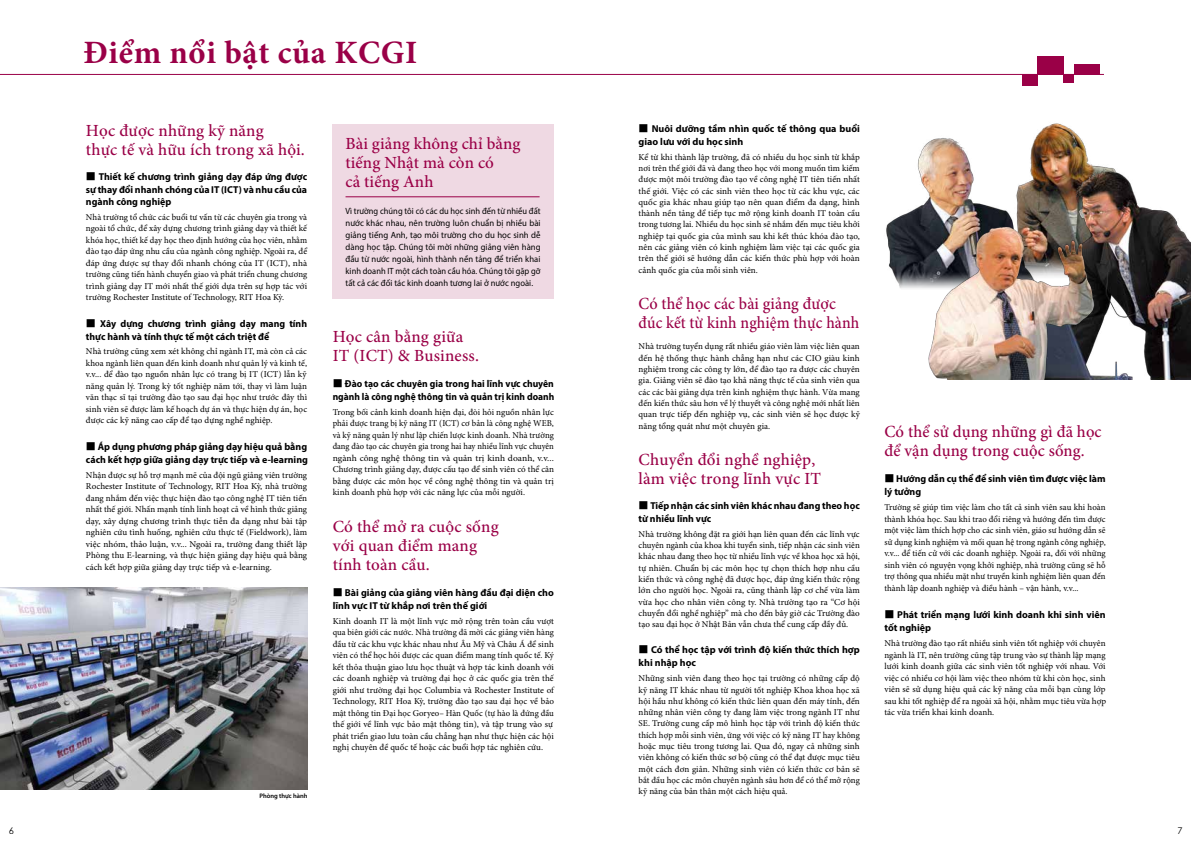
<style>
.page{position:relative;width:1191px;height:842px;background:#fff}
.page>*{position:absolute;margin:0;border:0;box-sizing:border-box;transform-origin:0 0}
.t1{font:700 32.6px "Minion Pro";letter-spacing:.02em;color:#9a0047}
.t2{font:500 17px/19px "Minion Pro";letter-spacing:.01em;color:#9a0047}
.t3{font:500 17px/19px "Minion Pro";letter-spacing:.01em;color:#9a0047;scale:.95 1}
.t4{font:700 10px/13px "Myriad Pro";color:#000}
.t5{font:700 10px/13px "Myriad Pro";color:#000;scale:.96 1}
.t6{font:9.2px "Century Gothic";color:#000}
.t7{font:9px/11.5px "Minion Pro";letter-spacing:.005em;color:#000;text-align:justify}
.t8{font:9px/12px "Myriad Pro";letter-spacing:.005em;color:#000;text-align:justify;scale:.94 1}
.t9{font:600 6.5px "Myriad Pro";color:#000}
.s1{font-family:"Koz Go Pro";font-weight:400}
</style>
<div class="page">
<img style="left:1086px;top:151px;width:45px;height:34px">
<img style="left:917px;top:123px;width:169px;height:62px">
<img style="left:886px;top:185px;width:305px;height:195px">
<img style="left:0;top:588px;width:307px;height:201px">
<div style="left:333px;top:124px;width:221px;height:175px;background:#efd9e3"></div>
<hr style="left:0;top:74px;width:1104px;height:1px;background:#9a0047">
<div style="left:1037px;top:56px;width:26px;height:18px;background:#9a0047"></div>
<div style="left:1074px;top:64px;width:25px;height:10px;background:#9a0047"></div>
<div style="left:1022px;top:74px;width:15px;height:12px;background:#9a0047"></div>
<div style="left:1063px;top:74px;width:11px;height:9px;background:#9a0047"></div>
<hr style="left:345px;top:197px;width:194px;height:1px;background:#9a0047">
<h1 class="t1" style="left:83px;top:30px;width:336px">Điểm nổi bật của KCGI</h1>
<h2 class="t2" style="left:86px;top:121px;width:220px">Học được những kỹ năng<br>thực tế và hữu ích trong xã hội.</h2>
<p class="t4" style="left:86px;top:170px;width:223px;line-height:12.5px;text-align:justify"><span class="s1">■</span> Thiết kế chương trình giảng dạy đáp ứng được sự thay đổi nhanh chóng của IT (ICT) và nhu cầu của ngành công nghiệp</p>
<p class="t7" style="left:86px;top:211px;width:223px">Nhà trường tổ chức các buổi tư vấn từ các chuyên gia trong và ngoài tổ chức, để xây dựng chương trình giảng dạy và thiết kế khóa học, thiết kế dạy học theo định hướng của học viên, nhằm đào tạo đáp ứng nhu cầu của ngành công nghiệp. Ngoài ra, để đáp ứng được sự thay đổi nhanh chóng của IT (ICT), nhà trường cũng tiến hành chuyển giao và phát triển chung chương trình giảng dạy IT mới nhất thế giới dựa trên sự hợp tác với trường Rochester Institute of Technology, RIT Hoa Kỳ.</p>
<p class="t4" style="left:86px;top:317px;width:223px;line-height:12.5px"><span class="s1">■</span> Xây dựng chương trình giảng dạy mang tính thực hành và tính thực tế một cách triệt để</p>
<p class="t7" style="left:86px;top:346px;width:223px">Nhà trường cũng xem xét không chỉ ngành IT, mà còn cả các khoa ngành liên quan đến kinh doanh như quản lý và kinh tế, v.v... để đào tạo nguồn nhân lực có trang bị IT (ICT) lẫn kỹ năng quản lý. Trong kỳ tốt nghiệp năm tới, thay vì làm luận văn thạc sĩ tại trường đào tạo sau đại học như trước đây thì sinh viên sẽ được làm kế hoạch dự án và thực hiện dự án, học được các kỹ năng cao cấp để tạo dựng nghề nghiệp.</p>
<p class="t4" style="left:86px;top:440px;width:223px;line-height:12.5px"><span class="s1">■</span> Áp dụng phương pháp giảng dạy hiệu quả bằng cách kết hợp giữa giảng dạy trực tiếp và e-learning</p>
<p class="t7" style="left:86px;top:469px;width:223px">Nhận được sự hỗ trợ mạnh mẽ của đội ngũ giảng viên trường Rochester Institute of Technology, RIT Hoa Kỳ, nhà trường đang nhắm đến việc thực hiện đào tạo công nghệ IT tiên tiến nhất thế giới. Nhấn mạnh tính linh hoạt cả về hình thức giảng dạy, xây dựng chương trình thực tiễn đa dạng như bài tập nghiên cứu tình huống, nghiên cứu thực tế (Fieldwork), làm việc nhóm, thảo luận, v.v... Ngoài ra, trường đang thiết lập Phòng thu E-learning, và thực hiện giảng dạy hiệu quả bằng cách kết hợp giữa giảng dạy trực tiếp và e-learning.</p>
<p class="t9" style="left:259px;top:792px;width:50px">Phòng thực hành</p>
<h2 class="t2" style="left:345px;top:134px;width:177px">Bài giảng không chỉ bằng tiếng Nhật mà còn có<br>cả tiếng Anh</h2>
<p class="t8" style="left:345px;top:205px;width:209px">Vì trường chúng tôi có các du học sinh đến từ nhiều đất nước khác nhau, nên trường luôn chuẩn bị nhiều bài giảng tiếng Anh, tạo môi trường cho du học sinh dễ dàng học tập. Chúng tôi mời những giảng viên hàng đầu từ nước ngoài, hình thành nền tảng để triển khai kinh doanh IT một cách toàn cầu hóa. Chúng tôi gặp gỡ tất cả các đối tác kinh doanh tương lai ở nước ngoài.</p>
<h2 class="t2" style="left:333px;top:327px;width:148px">Học cân bằng giữa<br>IT (ICT) &amp; Business.</h2>
<p class="t5" style="left:333px;top:377px;width:232px"><span class="s1">■</span> Đào tạo các chuyên gia trong hai lĩnh vực chuyên ngành là công nghệ thông tin và quản trị kinh doanh</p>
<p class="t7" style="left:333px;top:406px;width:223px">Trong bối cảnh kinh doanh hiện đại, đòi hỏi nguồn nhân lực phải được trang bị kỹ năng IT (ICT) cơ bản là công nghệ WEB, và kỹ năng quản lý như lập chiến lược kinh doanh. Nhà trường đang đào tạo các chuyên gia trong hai hay nhiều lĩnh vực chuyên ngành công nghệ thông tin và quản trị kinh doanh, v.v...<br>Chương trình giảng dạy, được cấu tạo để sinh viên có thể cân bằng được các môn học về công nghệ thông tin và quản trị kinh doanh phù hợp với các năng lực của mỗi người.</p>
<h2 class="t2" style="left:333px;top:517px;width:167px">Có thể mở ra cuộc sống với quan điểm mang tính toàn cầu.</h2>
<p class="t4" style="left:333px;top:585px;width:223px"><span class="s1">■</span> Bài giảng của giảng viên hàng đầu đại diện cho lĩnh vực IT từ khắp nơi trên thế giới</p>
<p class="t7" style="left:333px;top:615px;width:223px">Kinh doanh IT là một lĩnh vực mở rộng trên toàn cầu vượt qua biên giới các nước. Nhà trường đã mời các giảng viên hàng đầu từ các khu vực khác nhau như Âu Mỹ và Châu Á để sinh viên có thể học hỏi được các quan điểm mang tính quốc tế. Ký kết thỏa thuận giao lưu học thuật và hợp tác kinh doanh với các doanh nghiệp và trường đại học ở các quốc gia trên thế giới như trường đại học Columbia và Rochester Institute of Technology, RIT Hoa Kỳ, trường đào tạo sau đại học về bảo mật thông tin Đại học Goryeo– Hàn Quốc (tự hào là đứng đầu thế giới về lĩnh vực bảo mật thông tin), và tập trung vào sự phát triển giao lưu toàn cầu chẳng hạn như thực hiện các hội nghị chuyên đề quốc tế hoặc các buổi hợp tác nghiên cứu.</p>
<p class="t4" style="left:638px;top:121px;width:223px"><span class="s1">■</span> Nuôi dưỡng tầm nhìn quốc tế thông qua buổi giao lưu với du học sinh</p>
<p class="t7" style="left:638px;top:151px;width:223px">Kể từ khi thành lập trường, đã có nhiều du học sinh từ khắp nơi trên thế giới đã và đang theo học với mong muốn tìm kiếm được một môi trường đào tạo về công nghệ IT tiên tiến nhất thế giới. Việc có các sinh viên theo học từ các khu vực, các quốc gia khác nhau giúp tạo nên quan điểm đa dạng, hình thành nền tảng để tiếp tục mở rộng kinh doanh IT toàn cầu trong tương lai. Nhiều du học sinh sẽ nhắm đến mục tiêu khởi nghiệp tại quốc gia của mình sau khi kết thúc khóa đào tạo, nên các giảng viên có kinh nghiệm làm việc tại các quốc gia trên thế giới sẽ hướng dẫn các kiến thức phù hợp với hoàn cảnh quốc gia của mỗi sinh viên.</p>
<h2 class="t3" style="left:638px;top:294px;width:234px">Có thể học các bài giảng được đúc kết từ kinh nghiệm thực hành</h2>
<p class="t7" style="left:638px;top:341px;width:223px">Nhà trường tuyển dụng rất nhiều giáo viên làm việc liên quan đến hệ thống thực hành chẳng hạn như các CIO giàu kinh nghiệm trong các công ty lớn, để đào tạo ra được các chuyên gia. Giảng viên sẽ đào tạo khả năng thực tế của sinh viên qua các các bài giảng dựa trên kinh nghiệm thực hành. Vừa mang đến kiến thức sâu hơn về lý thuyết và công nghệ mới nhất liên quan trực tiếp đến nghiệp vụ, các sinh viên sẽ học được kỹ năng tổng quát như một chuyên gia.</p>
<h2 class="t2" style="left:638px;top:450px;width:184px">Chuyển đổi nghề nghiệp, làm việc trong lĩnh vực IT</h2>
<p class="t4" style="left:638px;top:498px;width:223px"><span class="s1">■</span> Tiếp nhận các sinh viên khác nhau đang theo học từ nhiều lĩnh vực</p>
<p class="t7" style="left:638px;top:528px;width:223px">Nhà trường không đặt ra giới hạn liên quan đến các lĩnh vực chuyên ngành của khoa khi tuyển sinh, tiếp nhận các sinh viên khác nhau đang theo học từ nhiều lĩnh vực về khoa học xã hội, tự nhiên. Chuẩn bị các môn học tự chọn thích hợp nhu cầu kiến thức và công nghệ đã được học, đáp ứng kiến thức rộng lớn cho người học. Ngoài ra, cũng thành lập cơ chế vừa làm vừa học cho nhân viên công ty. Nhà trường tạo ra “Cơ hội chuyển đổi nghề nghiệp” mà cho đến bây giờ các Trường đào tạo sau đại học ở Nhật Bản vẫn chưa thể cung cấp đầy đủ.</p>
<p class="t4" style="left:638px;top:643px;width:223px"><span class="s1">■</span> Có thể học tập với trình độ kiến thức thích hợp khi nhập học</p>
<p class="t7" style="left:638px;top:673px;width:223px">Những sinh viên đang theo học tại trường có những cấp độ kỹ năng IT khác nhau từ người tốt nghiệp Khoa khoa học xã hội hầu như không có kiến thức liên quan đến máy tính, đến những nhân viên công ty đang làm việc trong ngành IT như SE. Trường cung cấp mô hình học tập với trình độ kiến thức thích hợp mỗi sinh viên, ứng với việc có kỹ năng IT hay không hoặc mục tiêu trong tương lai. Qua đó, ngay cả những sinh viên không có kiến thức sơ bộ cũng có thể đạt được mục tiêu một cách đơn giản. Những sinh viên có kiến thức cơ bản sẽ bắt đầu học các môn chuyên ngành sâu hơn để có thể mở rộng kỹ năng của bản thân một cách hiệu quả.</p>
<h2 class="t2" style="left:884px;top:422px;width:219px">Có thể sử dụng những gì đã học để vận dụng trong cuộc sống.</h2>
<p class="t4" style="left:884px;top:472px;width:223px"><span class="s1">■</span> Hướng dẫn cụ thể để sinh viên tìm được việc làm lý tưởng</p>
<p class="t7" style="left:884px;top:502px;width:223px">Trường sẽ giúp tìm việc làm cho tất cả sinh viên sau khi hoàn thành khóa học. Sau khi trao đổi riêng và hướng đến tìm được một việc làm thích hợp cho các sinh viên, giáo sư hướng dẫn sẽ sử dụng kinh nghiệm và mối quan hệ trong ngành công nghiệp, v.v... để tiến cử với các doanh nghiệp. Ngoài ra, đối với những sinh viên có nguyện vọng khởi nghiệp, nhà trường cũng sẽ hỗ trợ thông qua nhiều mặt như truyền kinh nghiệm liên quan đến thành lập doanh nghiệp và điều hành – vận hành, v.v...</p>
<p class="t4" style="left:884px;top:608px;width:223px"><span class="s1">■</span> Phát triển mạng lưới kinh doanh khi sinh viên tốt nghiệp</p>
<p class="t7" style="left:884px;top:638px;width:223px">Nhà trường đào tạo rất nhiều sinh viên tốt nghiệp với chuyên ngành là IT, nên trường cũng tập trung vào sự thành lập mạng lưới kinh doanh giữa các sinh viên tốt nghiệp với nhau. Với việc có nhiều cơ hội làm việc theo nhóm từ khi còn học, sinh viên sẽ sử dụng hiệu quả các kỹ năng của mỗi bạn cùng lớp sau khi tốt nghiệp để ra ngoài xã hội, nhằm mục tiêu vừa hợp tác vừa triển khai kinh doanh.</p>
<p class="t6" style="left:9px;top:824px;width:7px">6</p>
<p class="t6" style="left:1177px;top:824px;width:7px">7</p>
</div>
